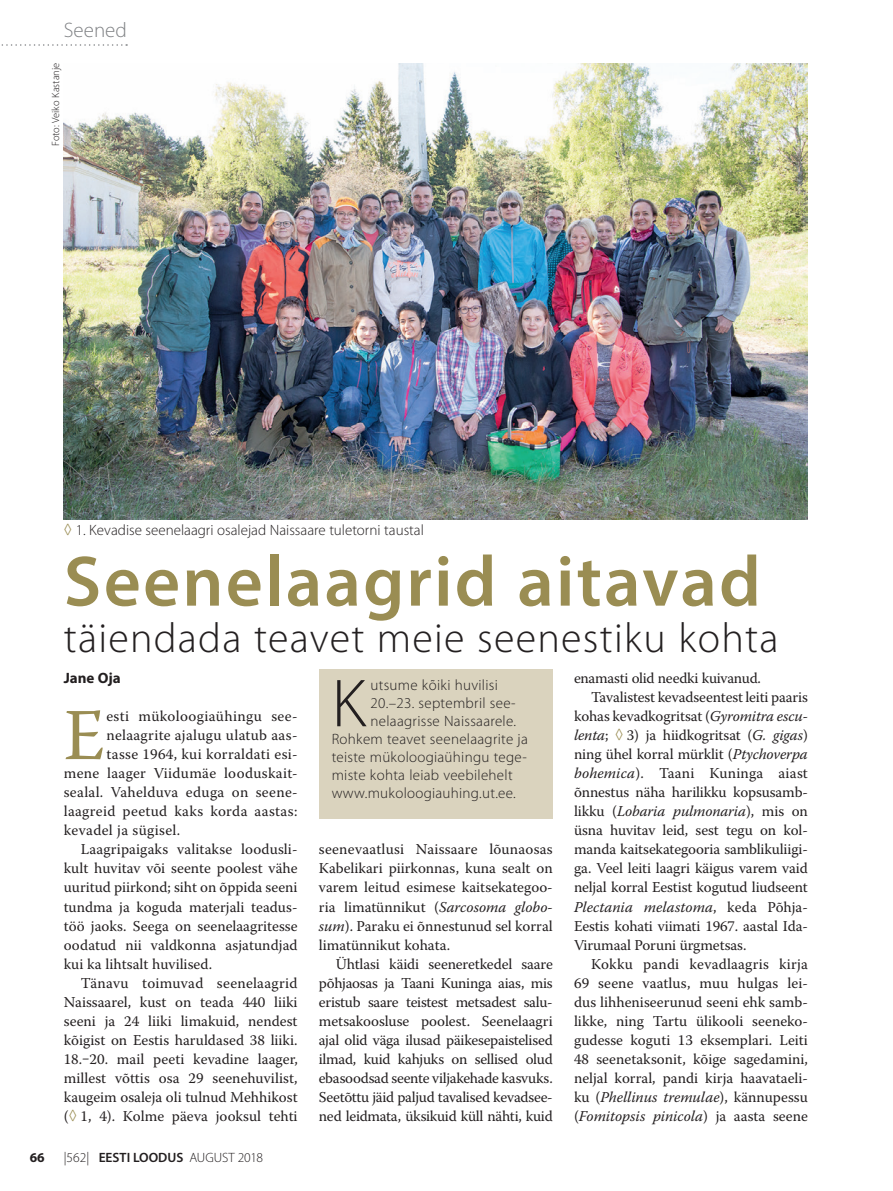
<style>
.page{position:relative;width:893px;height:1191px;background:#fff}
.page>*{position:absolute;margin:0;border:0;box-sizing:border-box;transform-origin:0 0}
.t1{font:72.75px "Warnock Pro";color:#9a8d53}
.t2{font:600 72px "Myriad Pro";letter-spacing:.03em;color:#9a8d53}
.t3{font:300 68.4px "Myriad Pro";color:#231f20}
.t4{font:300 42px "Myriad Pro";letter-spacing:.03em;color:#231f20}
.t5{font:300 21px "Myriad Pro";color:#808285}
.t6{font:15px/19px "Warnock Pro";color:#231f20;text-align:justify}
.t7{font:15px "Warnock Pro";letter-spacing:.02em;color:#231f20}
.t8{font:300 15px "Myriad Pro";letter-spacing:.02em;color:#231f20}
.t9{font:italic 15px "Warnock Pro";color:#231f20}
.t10{font:300 15px "Myriad Pro";color:#231f20}
.t11{font:15px "Warnock Pro";letter-spacing:-.02em;color:#231f20}
.t12{font:700 15px "Myriad Pro";color:#231f20}
.t13{font:600 13.5px "Myriad Pro";color:#231f20}
.t14{font:300 13.5px "Myriad Pro";color:#231f20}
.t15{font:700 13.5px "Myriad Pro";color:#231f20}
.t16{font:300 10.5px "Myriad Pro";color:#231f20}
.s1{font-family:"Warnock Pro";font-weight:400;color:#9a8d53}
.s2{font-style:italic}
.s3{color:#9a8d53}
.s4{font-style:normal}
.s5{font-weight:300}
</style>
<div class="page">
<svg style="left:1px;top:44px;width:126px;height:2px"></svg>
<img style="left:64px;top:64px;width:744px;height:455px">
<div style="left:319px;top:669px;width:234px;height:150px;background:#dad3be"></div>
<h3 class="t5" style="left:64px;top:18px;width:65px">Seened</h3>
<p class="t16" style="left:50px;top:146px;width:85px;rotate:-90deg">Foto: Veiko Kastanje</p>
<p class="t10" style="left:64px;top:522px;width:362px"><span class="s1">◊</span> 1. Kevadise seenelaagri osalejad Naissaare tuletorni taustal</p>
<h2 class="t2" style="left:64px;top:535px;width:699px">Seenelaagrid aitavad</h2>
<h3 class="t4" style="left:64px;top:615px;width:716px">täiendada teavet meie seenestiku kohta</h3>
<h3 class="t3" style="left:332px;top:666px;width:36px">K</h3>
<p class="t8" style="left:371px;top:677px;width:129px">utsume kõiki huvilisi</p>
<p class="t11" style="left:574px;top:669px;width:188px">enamasti olid needki kuivanud.</p>
<p class="t6" style="left:591px;top:687px;width:218px">Tavalistest kevadseentest leiti paaris</p>
<p class="t6" style="left:574px;top:706px;width:235px">kohas kevadkogritsat (<span class="s2">Gyromitra escu-</span></p>
<p class="t6" style="left:574px;top:725px;width:235px"><span class="s2">lenta</span>; <span class="s3">◊</span> 3) ja hiidkogritsat (<span class="s2">G. gigas</span>)</p>
<p class="t6" style="left:574px;top:744px;width:235px">ning ühel korral mürklit (<span class="s2">Ptychoverpa</span></p>
<p class="t6" style="left:574px;top:763px;width:235px"><span class="s2">bohemica</span>). Taani Kuninga aiast</p>
<p class="t6" style="left:574px;top:782px;width:235px">õnnestus näha harilikku kopsusamb-</p>
<p class="t9" style="left:574px;top:802px;width:235px"><span class="s4">likku (</span>Lobaria pulmonaria<span class="s4">), mis on</span></p>
<p class="t6" style="left:574px;top:820px;width:235px">üsna huvitav leid, sest tegu on kol-</p>
<p class="t6" style="left:574px;top:839px;width:235px">manda kaitsekategooria samblikuliigi-</p>
<p class="t6" style="left:574px;top:858px;width:235px">ga. Veel leiti laagri käigus varem vaid</p>
<p class="t6" style="left:574px;top:877px;width:235px">neljal korral Eestist kogutud liudseent</p>
<p class="t9" style="left:574px;top:897px;width:235px">Plectania melastoma<span class="s4">, keda Põhja-</span></p>
<p class="t6" style="left:574px;top:916px;width:235px">Eestis kohati viimati 1967. aastal Ida-</p>
<p class="t6" style="left:574px;top:935px;width:174px">Virumaal Poruni ürgmetsas.</p>
<p class="t6" style="left:591px;top:954px;width:218px">Kokku pandi kevadlaagris kirja</p>
<p class="t6" style="left:574px;top:973px;width:235px">69 seene vaatlus, muu hulgas lei-</p>
<p class="t6" style="left:574px;top:992px;width:235px">dus lihheniseerunud seeni ehk samb-</p>
<p class="t6" style="left:574px;top:1011px;width:235px">likke, ning Tartu ülikooli seeneko-</p>
<p class="t6" style="left:574px;top:1030px;width:235px">gudesse koguti 13 eksemplari. Leiti</p>
<p class="t6" style="left:574px;top:1049px;width:235px">48 seenetaksonit, kõige sagedamini,</p>
<p class="t6" style="left:574px;top:1068px;width:235px">neljal korral, pandi kirja haavataeli-</p>
<p class="t9" style="left:574px;top:1088px;width:235px"><span class="s4">ku (</span>Phellinus tremulae<span class="s4">), kännupessu</span></p>
<p class="t9" style="left:574px;top:1107px;width:235px"><span class="s4">(</span>Fomitopsis pinicola<span class="s4">) ja aasta seene</span></p>
<p class="t12" style="left:64px;top:668px;width:59px">Jane Oja</p>
<h1 class="t1" style="left:64px;top:691px;width:43px">E</h1>
<p class="t7" style="left:106px;top:707px;width:193px">esti mükoloogiaühingu see-</p>
<p class="t8" style="left:371px;top:695px;width:147px">20.–23. septembril see-</p>
<p class="t8" style="left:371px;top:713px;width:147px">nelaagrisse Naissaarele.</p>
<p class="t8" style="left:332px;top:731px;width:198px">Rohkem teavet seenelaagrite ja</p>
<p class="t8" style="left:332px;top:749px;width:197px">teiste mükoloogiaühingu tege-</p>
<p class="t8" style="left:332px;top:767px;width:182px">miste kohta leiab veebilehelt</p>
<p class="t8" style="left:332px;top:785px;width:186px">www.mukoloogiauhing.ut.ee.</p>
<p class="t7" style="left:106px;top:726px;width:193px">nelaagrite ajalugu ulatub aas-</p>
<p class="t7" style="left:106px;top:745px;width:193px">tasse 1964, kui korraldati esi-</p>
<p class="t7" style="left:64px;top:764px;width:235px">mene laager Viidumäe looduskait-</p>
<p class="t7" style="left:64px;top:783px;width:235px">sealal. Vahelduva eduga on seene-</p>
<p class="t7" style="left:64px;top:802px;width:235px">laagreid peetud kaks korda aastas:</p>
<p class="t7" style="left:64px;top:821px;width:118px">kevadel ja sügisel.</p>
<p class="t6" style="left:81px;top:839px;width:218px">Laagripaigaks valitakse loodusli-</p>
<p class="t6" style="left:64px;top:858px;width:235px">kult huvitav või seente poolest vähe</p>
<p class="t6" style="left:64px;top:877px;width:235px">uuritud piirkond; siht on õppida seeni</p>
<p class="t6" style="left:64px;top:896px;width:235px">tundma ja koguda materjali teadus-</p>
<p class="t6" style="left:64px;top:916px;width:235px">töö jaoks. Seega on seenelaagritesse</p>
<p class="t6" style="left:64px;top:935px;width:235px">oodatud nii valdkonna asjatundjad</p>
<p class="t6" style="left:64px;top:954px;width:150px">kui ka lihtsalt huvilised.</p>
<p class="t6" style="left:81px;top:973px;width:218px">Tänavu toimuvad seenelaagrid</p>
<p class="t6" style="left:64px;top:992px;width:235px">Naissaarel, kust on teada 440 liiki</p>
<p class="t6" style="left:64px;top:1011px;width:235px">seeni ja 24 liiki limakuid, nendest</p>
<p class="t6" style="left:64px;top:1030px;width:235px">kõigist on Eestis haruldased 38 liiki.</p>
<p class="t6" style="left:64px;top:1049px;width:235px">18.‒20. mail peeti kevadine laager,</p>
<p class="t6" style="left:64px;top:1068px;width:235px">millest võttis osa 29 seenehuvilist,</p>
<p class="t6" style="left:64px;top:1087px;width:235px">kaugeim osaleja oli tulnud Mehhikost</p>
<p class="t6" style="left:64px;top:1106px;width:235px">(<span class="s3">◊</span> 1, 4). Kolme päeva jooksul tehti</p>
<p class="t6" style="left:319px;top:839px;width:235px">seenevaatlusi Naissaare lõunaosas Kabelikari piirkonnas, kuna sealt on varem leitud esimese kaitsekategoo&shy;ria limatünnikut (<span class="s2">Sarcosoma globo&shy;sum</span>). Paraku ei õnnestunud sel korral limatünnikut kohata.</p>
<p class="t6" style="left:319px;top:954px;width:235px;text-indent:17px">Ühtlasi käidi seeneretkedel saare põhjaosas ja Taani Kuninga aias, mis eristub saare teistest metsadest salu&shy;metsakoosluse poolest. Seenelaagri ajal olid väga ilusad päikesepaistelised ilmad, kuid kahjuks on sellised olud ebasoodsad seente viljakehade kasvuks.<br>Seetõttu jäid paljud tavalised kevadsee&shy;ned leidmata, üksikuid küll nähti, kuid</p>
<p class="t14" style="left:64px;top:1150px;width:27px">|562|</p>
<p class="t15" style="left:30px;top:1148px;width:16px">66</p>
<p class="t13" style="left:99px;top:1148px;width:166px">Eesti LOODUS <span class="s5">AUGUST</span> <span class="s5">2018</span></p>
</div>
